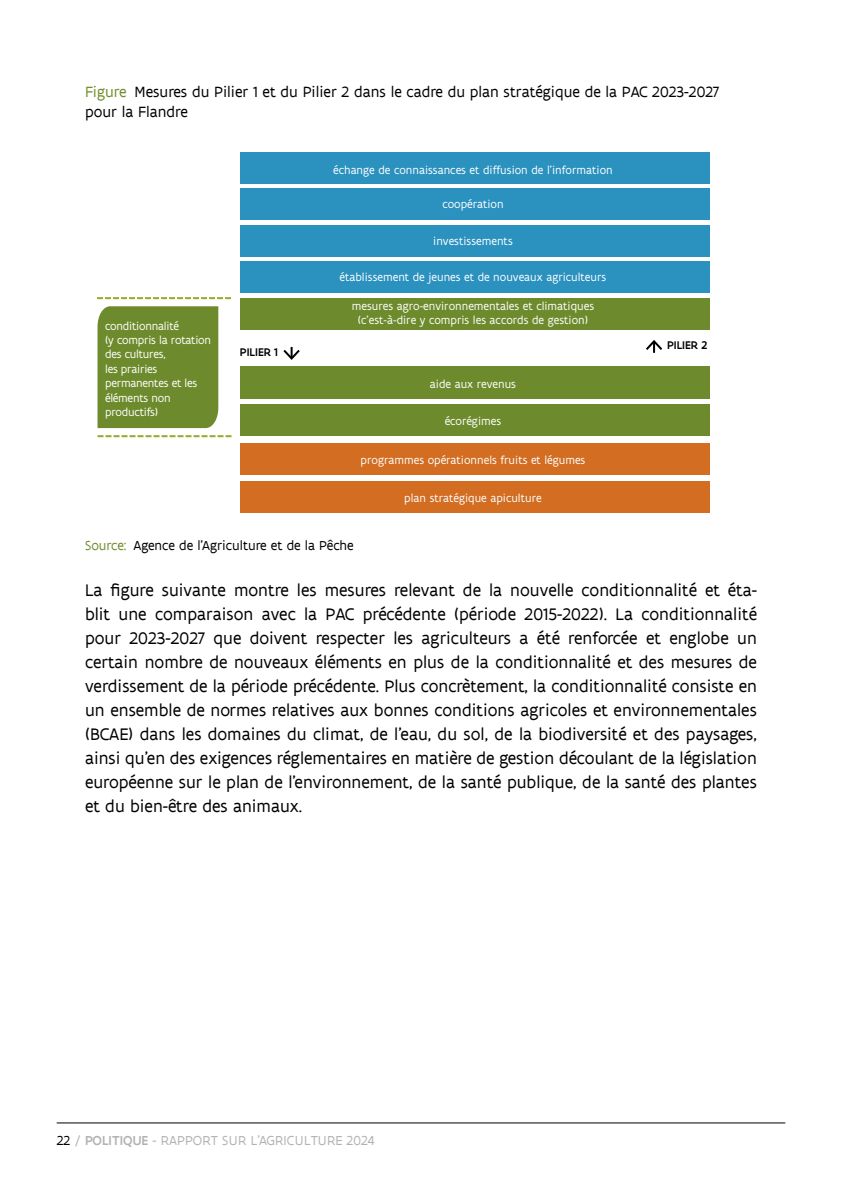
<style>
.page{position:relative;width:842px;height:1191px;background:#fff}
.page>*{position:absolute;margin:0;border:0;box-sizing:border-box;transform-origin:0 0}
.Platte_tekst{font:18px/24px "Flanders Art Sans";color:#000;text-align:justify}
.t1{font:16px/20px "Flanders Art Sans";color:#000}
.t2{font:14px "Flanders Art Sans";letter-spacing:.005em;color:#b3b2b2}
.t3{font:14px "Flanders Art Sans";color:#000}
.t4{font:12px/14.4px "Flanders Art Sans";color:#fff;text-align:center}
.t5{font:12px/14.4px "Flanders Art Sans";letter-spacing:-.02em;color:#fff}
.t6{font:500 12px "Flanders Art Sans";color:#000}
.s1{color:#718d2b}
.s2{color:#000}
.s3{font-weight:500}
</style>
<div class="page">
<hr style="left:57px;top:1122px;width:728px;height:1px;background:#000">
<div style="left:240px;top:366px;width:470px;height:32px;background:#6d8b2c"></div>
<div style="left:240px;top:404px;width:470px;height:32px;background:#6d8b2c"></div>
<div style="left:240px;top:298px;width:470px;height:31px;background:#6d8b2c"></div>
<div style="left:240px;top:443px;width:470px;height:32px;background:#d26d22"></div>
<div style="left:240px;top:481px;width:470px;height:31px;background:#d26d22"></div>
<div style="left:240px;top:261px;width:470px;height:32px;background:#2b91be"></div>
<div style="left:240px;top:225px;width:470px;height:31px;background:#2b91be"></div>
<div style="left:240px;top:189px;width:470px;height:31px;background:#2b91be"></div>
<svg style="left:98px;top:435px;width:134px;height:2px"></svg>
<div style="left:240px;top:152px;width:470px;height:32px;background:#2b91be"></div>
<div style="left:98px;top:306px;width:120px;height:122px;background:#6d8b2c"></div>
<svg style="left:97px;top:297px;width:135px;height:2px"></svg>
<svg style="left:283px;top:347px;width:17px;height:13px"></svg>
<svg style="left:646px;top:340px;width:16px;height:13px"></svg>
<p class="t1" style="left:85px;top:82px;width:636px"><span class="s1">Figure</span> Mesures du Pilier 1 et du Pilier 2 dans le cadre du plan stratégique de la PAC 2023-2027 pour la Flandre</p>
<p class="t4" style="left:333px;top:163px;width:281px">échange de connaissances et diffusion de l'information</p>
<p class="t4" style="left:442px;top:197px;width:63px">coopération</p>
<p class="t4" style="left:433px;top:234px;width:81px">investissements</p>
<p class="t5" style="left:105px;top:319px;width:108px">conditionnalité<br>(y compris la rotation des cultures,<br>les prairies permanentes et les éléments non productifs)</p>
<p class="t6" style="left:240px;top:345px;width:40px">PILIER 1</p>
<p class="t4" style="left:340px;top:270px;width:268px">établissement de jeunes et de nouveaux agriculteurs</p>
<p class="t4" style="left:352px;top:299px;width:244px">mesures agro-environnementales et climatiques (c'est-à-dire y compris les accords de gestion)</p>
<p class="t4" style="left:430px;top:377px;width:88px">aide aux revenus</p>
<p class="t4" style="left:445px;top:414px;width:58px">écorégimes</p>
<p class="t4" style="left:361px;top:453px;width:226px">programmes opérationnels fruits et légumes</p>
<p class="t4" style="left:404px;top:491px;width:139px">plan stratégique apiculture</p>
<p class="t6" style="left:667px;top:338px;width:42px">PILIER 2</p>
<p class="t3" style="left:85px;top:536px;width:270px"><span class="s1">Source:</span> Agence de l’Agriculture et de la Pêche</p>
<p class="Platte_tekst" style="left:85px;top:578px;width:673px">La figure suivante montre les mesures relevant de la nouvelle conditionnalité et éta&shy;blit une comparaison avec la PAC précédente (période 2015-2022). La conditionnalité pour 2023-2027 que doivent respecter les agriculteurs a été renforcée et englobe un certain nombre de nouveaux éléments en plus de la conditionnalité et des mesures de verdissement de la période précédente. Plus concrètement, la conditionnalité consiste en un ensemble de normes relatives aux bonnes conditions agricoles et environnementales (BCAE) dans les domaines du climat, de l’eau, du sol, de la biodiversité et des paysages, ainsi qu’en des exigences réglementaires en matière de gestion découlant de la législation européenne sur le plan de l’environnement, de la santé publique, de la santé des plantes et du bien-être des animaux.</p>
<p class="t2" style="left:57px;top:1131px;width:319px"><span class="s2">22</span> / <span class="s3">POLITIQUE</span> - RAPPORT SUR L’AGRICULTURE 2024</p>
</div>
